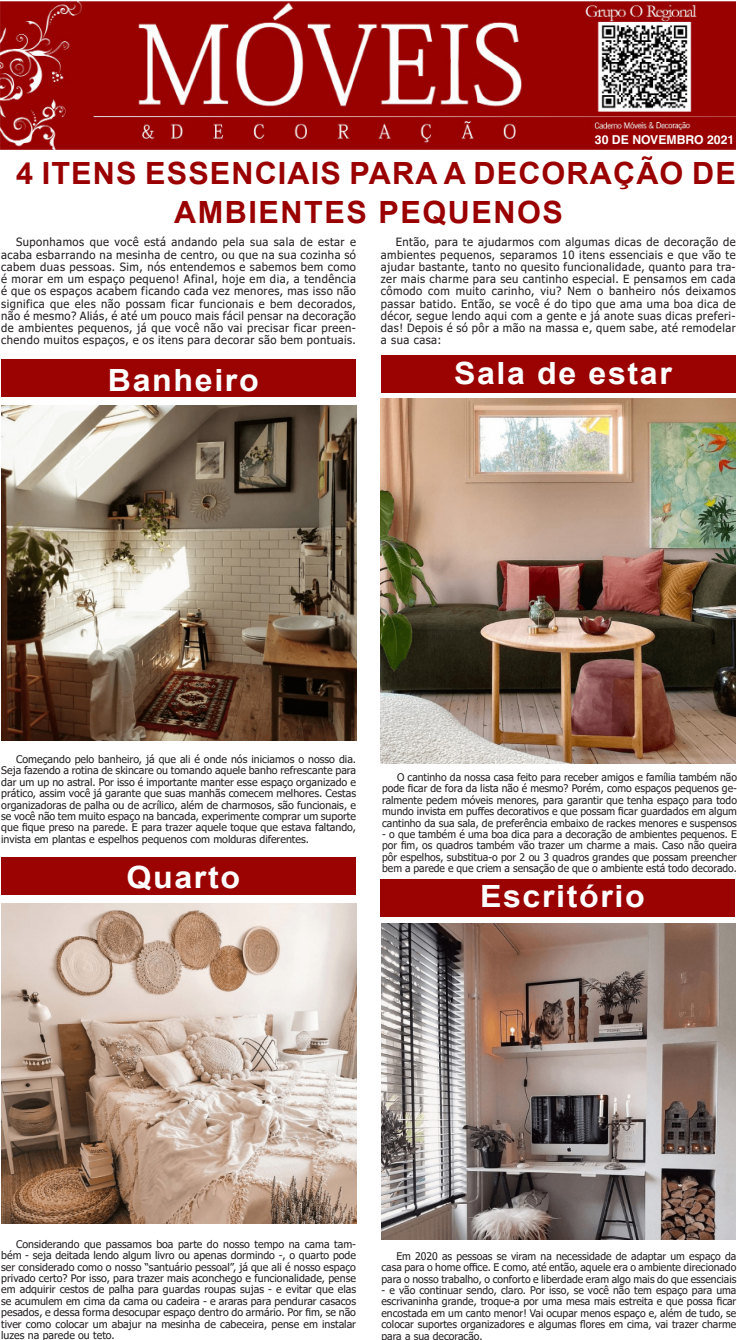
<style>
.page{position:relative;width:737px;height:1340px;background:#fff}
.page>*{position:absolute;margin:0;border:0;box-sizing:border-box;transform-origin:0 0}
.Texto_Jornal{font:700 30.62px/39.4px "Arial";letter-spacing:.035em;color:#9a0000;text-align:center}
.Texto_Jornal-2{font:700 30.62px "Arial";letter-spacing:.05em;color:#fff;scale:1.05 1}
.Texto_Jornal-3{font:700 12.25px "Helvetica";color:#fff}
.Texto_Jornal-4{font:11.38px/12.2px "Tahoma";letter-spacing:.04em;color:#231f20;text-align:justify}
.Texto_Jornal-5{font:10.5px/11.4px "Tahoma";color:#231f20;text-align:justify}
</style>
<div class="page">
<img style="left:0;top:2px;width:735px;height:147px">
<div style="left:1px;top:359px;width:355px;height:38px;background:#9a0000"></div>
<div style="left:381px;top:355px;width:354px;height:38px;background:#9a0000"></div>
<div style="left:380px;top:879px;width:355px;height:37px;background:#9a0000"></div>
<div style="left:1px;top:857px;width:355px;height:37px;background:#9a0000"></div>
<img style="left:1px;top:406px;width:355px;height:334px">
<img style="left:1px;top:903px;width:355px;height:320px">
<img style="left:381px;top:399px;width:354px;height:364px">
<img style="left:381px;top:923px;width:354px;height:316px">
<p class="Texto_Jornal-3" style="left:595px;top:132px;width:141px">30 DE NOVEMBRO 2021</p>
<p class="Texto_Jornal" style="left:16px;top:153px;width:721px">4 ITENS ESSENCIAIS PARA A DECORAÇÃO DE<br>AMBIENTES PEQUENOS</p>
<p class="Texto_Jornal-4" style="left:1px;top:237px;width:356px;text-indent:15px">Suponhamos que você está andando pela sua sala de estar e acaba esbarrando na mesinha de centro, ou que na sua cozinha só cabem duas pessoas. Sim, nós entendemos e sabemos bem como é morar em um espaço pequeno! Afinal, hoje em dia, a tendência é que os espaços acabem ficando cada vez menores, mas isso não significa que eles não possam ficar funcionais e bem decorados, não é mesmo? Aliás, é até um pouco mais fácil pensar na decoração de ambientes pequenos, já que você não vai precisar ficar preen&shy;chendo muitos espaços, e os itens para decorar são bem pontuais.</p>
<p class="Texto_Jornal-4" style="left:381px;top:237px;width:356px;text-indent:15px">Então, para te ajudarmos com algumas dicas de decoração de ambientes pequenos, separamos 10 itens essenciais e que vão te ajudar bastante, tanto no quesito funcionalidade, quanto para tra&shy;zer mais charme para seu cantinho especial. E pensamos em cada cômodo com muito carinho, viu? Nem o banheiro nós deixamos passar batido. Então, se você é do tipo que ama uma boa dica de décor, segue lendo aqui com a gente e já anote suas dicas preferi&shy;das! Depois é só pôr a mão na massa e, quem sabe, até remodelar a sua casa:</p>
<p class="Texto_Jornal-2" style="left:108px;top:358px;width:145px">Banheiro</p>
<p class="Texto_Jornal-2" style="left:454px;top:351px;width:209px">Sala de estar</p>
<p class="Texto_Jornal-5" style="left:1px;top:754px;width:356px;text-indent:15px">Começando pelo banheiro, já que ali é onde nós iniciamos o nosso dia.<br>Seja fazendo a rotina de skincare ou tomando aquele banho refrescante para dar um up no astral. Por isso é importante manter esse espaço organizado e prático, assim você já garante que suas manhãs comecem melhores. Cestas organizadoras de palha ou de acrílico, além de charmosos, são funcionais, e se você não tem muito espaço na bancada, experimente comprar um suporte que fique preso na parede. E para trazer aquele toque que estava faltando, invista em plantas e espelhos pequenos com molduras diferentes.</p>
<p class="Texto_Jornal-2" style="left:127px;top:856px;width:110px">Quarto</p>
<p class="Texto_Jornal-5" style="left:382px;top:772px;width:356px;text-indent:15px">O cantinho da nossa casa feito para receber amigos e família também não pode ficar de fora da lista não é mesmo? Porém, como espaços pequenos ge&shy;ralmente pedem móveis menores, para garantir que tenha espaço para todo mundo invista em puffes decorativos e que possam ficar guardados em algum cantinho da sua sala, de preferência embaixo de rackes menores e suspensos</p>
<p class="Texto_Jornal-5" style="left:382px;top:829px;width:356px">- o que também é uma boa dica para a decoração de ambientes pequenos. E por fim, os quadros também vão trazer um charme a mais. Caso não queira pôr espelhos, substitua-o por 2 ou 3 quadros grandes que possam preencher bem a parede e que criem a sensação de que o ambiente está todo decorado.</p>
<p class="Texto_Jornal-2" style="left:480px;top:875px;width:158px">Escritório</p>
<p class="Texto_Jornal-5" style="left:1px;top:1238px;width:356px;text-indent:15px">Considerando que passamos boa parte do nosso tempo na cama tam&shy;bém - seja deitada lendo algum livro ou apenas dormindo -, o quarto pode ser considerado como o nosso “santuário pessoal”, já que ali é nosso espaço privado certo? Por isso, para trazer mais aconchego e funcionalidade, pense em adquirir cestos de palha para guardas roupas sujas - e evitar que elas se acumulem em cima da cama ou cadeira - e araras para pendurar casacos pesados, e dessa forma desocupar espaço dentro do armário. Por fim, se não tiver como colocar um abajur na mesinha de cabeceira, pense em instalar luzes na parede ou teto.</p>
<p class="Texto_Jornal-5" style="left:381px;top:1250px;width:356px;text-indent:15px">Em 2020 as pessoas se viram na necessidade de adaptar um espaço da casa para o home office. E como, até então, aquele era o ambiente direcionado para o nosso trabalho, o conforto e liberdade eram algo mais do que essenciais</p>
<p class="Texto_Jornal-5" style="left:381px;top:1285px;width:356px">- e vão continuar sendo, claro. Por isso, se você não tem espaço para uma escrivaninha grande, troque-a por uma mesa mais estreita e que possa ficar encostada em um canto menor! Vai ocupar menos espaço e, além de tudo, se colocar suportes organizadores e algumas flores em cima, vai trazer charme para a sua decoração.</p>
</div>
